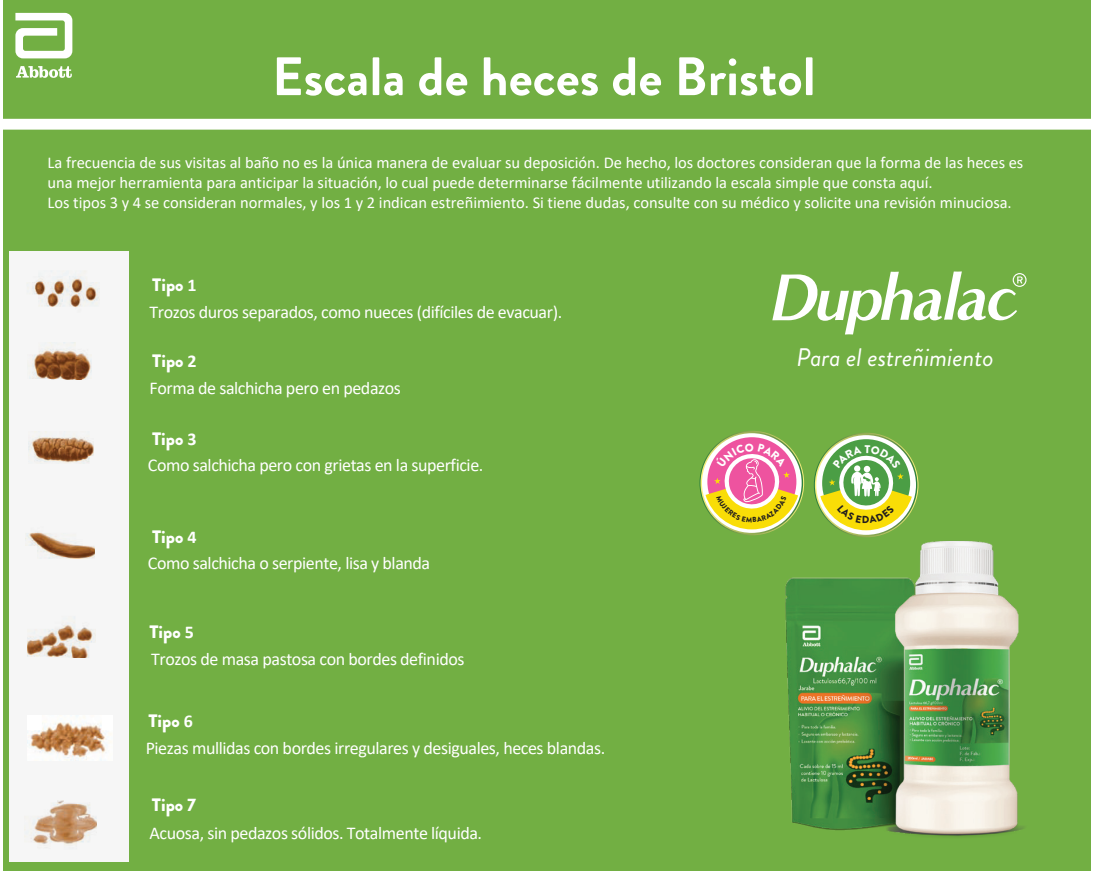
<style>
.page{position:relative;width:1096px;height:878px;background:#fff}
.page>*{position:absolute;margin:0;border:0;box-sizing:border-box;transform-origin:0 0}
.t1{font:700 54px "Brandon Grotesque";color:#fff}
.t2{font:italic 25.35px "Brandon Grotesque";color:#fff}
.t3{font:18px "Calibri";letter-spacing:-.025em;color:#fff}
.t4{font:900 18px "Brandon Grotesque";color:#fff}
.t5{font:16.5px/19.8px "Calibri";letter-spacing:-.005em;color:#fff}
.s1{font-family:"Calibri";font-weight:700}
</style>
<div class="page">
<div style="left:4px;top:0;width:1087px;height:871px;background:#72af43"></div>
<div style="left:0;top:119px;width:1095px;height:11px;background:#fff"></div>
<hr style="left:3px;top:197px;width:170px;height:1px;background:#72af43">
<img style="left:738px;top:507px;width:286px;height:330px">
<svg style="left:15px;top:13px;width:57px;height:45px"></svg>
<svg style="left:16px;top:66px;width:56px;height:12px"></svg>
<svg style="left:772px;top:271px;width:254px;height:63px"></svg>
<svg style="left:700px;top:432px;width:103px;height:102px"></svg>
<svg style="left:702px;top:433px;width:99px;height:100px"></svg>
<div style="left:707px;top:437px;width:89px;height:89px;background:#ee539f;border-radius:50%"></div>
<svg style="left:814px;top:434px;width:103px;height:102px"></svg>
<svg style="left:816px;top:435px;width:100px;height:100px"></svg>
<div style="left:822px;top:439px;width:88px;height:88px;background:#4b9e45;border-radius:50%"></div>
<div style="left:9px;top:252px;width:119px;height:609px;background:#f6f6f6"></div>
<img style="left:27px;top:716px;width:86px;height:45px">
<img style="left:27px;top:616px;width:69px;height:42px">
<img style="left:25px;top:520px;width:70px;height:40px">
<img style="left:29px;top:432px;width:64px;height:32px">
<img style="left:27px;top:342px;width:64px;height:37px">
<img style="left:27px;top:270px;width:74px;height:44px">
<img style="left:25px;top:800px;width:71px;height:49px">
<svg style="left:705px;top:443px;width:93px;height:86px"></svg>
<svg style="left:820px;top:445px;width:91px;height:85px"></svg>
<h1 class="t1" style="left:272px;top:39px;width:545px">Escala de heces de Bristol</h1>
<p class="t5" style="left:48px;top:153px;width:977px">La frecuencia de sus visitas al baño no es la única manera de evaluar su deposición. De hecho, los doctores consideran que la forma de las heces es una mejor herramienta para anticipar la situación, lo cual puede determinarse fácilmente utilizando la escala simple que consta aquí.<br>Los tipos 3 y 4 se consideran normales, y los 1 y 2 indican estreñimiento. Si tiene dudas, consulte con su médico y solicite una revisión minuciosa.</p>
<p class="t4" style="left:152px;top:272px;width:46px">Tipo <span class="s1">1</span></p>
<p class="t3" style="left:150px;top:300px;width:414px">Trozos duros separados, como nueces (difíciles de evacuar).</p>
<p class="t4" style="left:152px;top:348px;width:46px">Tipo <span class="s1">2</span></p>
<p class="t3" style="left:150px;top:375px;width:253px">Forma de salchicha pero en pedazos</p>
<p class="t4" style="left:152px;top:426px;width:46px">Tipo <span class="s1">3</span></p>
<p class="t3" style="left:148px;top:453px;width:337px">Como salchicha pero con grietas en la superficie.</p>
<p class="t4" style="left:152px;top:524px;width:46px">Tipo <span class="s1">4</span></p>
<p class="t3" style="left:148px;top:551px;width:284px">Como salchicha o serpiente, lisa y blanda</p>
<p class="t4" style="left:149px;top:619px;width:46px">Tipo <span class="s1">5</span></p>
<p class="t3" style="left:151px;top:646px;width:315px">Trozos de masa pastosa con bordes definidos</p>
<p class="t4" style="left:148px;top:708px;width:46px">Tipo <span class="s1">6</span></p>
<p class="t3" style="left:146px;top:736px;width:461px">Piezas mullidas con bordes irregulares y desiguales, heces blandas.</p>
<p class="t4" style="left:152px;top:792px;width:46px">Tipo 7</p>
<p class="t3" style="left:149px;top:820px;width:334px">Acuosa, sin pedazos sólidos. Totalmente líquida.</p>
<h2 class="t2" style="left:796px;top:340px;width:199px">Para el estreñimiento</h2>
</div>
